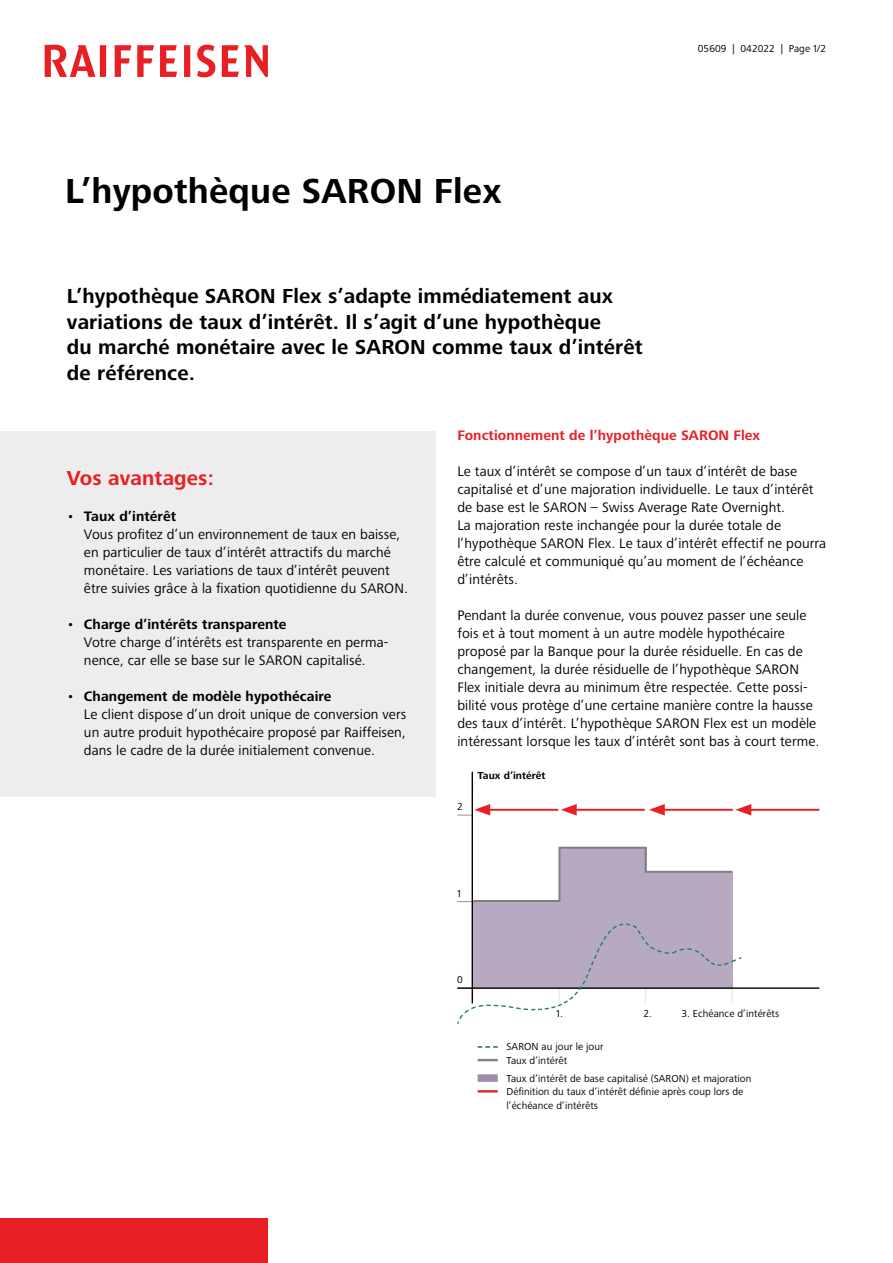
<style>
.page{position:relative;width:893px;height:1263px;background:#fff}
.page>*{position:absolute;margin:0;border:0;box-sizing:border-box;transform-origin:0 0}
.t1{font:700 36px "Frutiger Next LTW1 G";letter-spacing:.005em;color:#000}
.t2{font:700 21px/25.5px "Frutiger Next LTW1 G";letter-spacing:.005em;color:#000}
.t3{font:700 21px "Frutiger Next LTW1 G";letter-spacing:.005em;color:#e82025}
.t4{font:14.25px/18px "Frutiger Next LTW1 G";letter-spacing:.005em;color:#000}
.t5{font:700 14.25px "Frutiger Next LTW1 G";letter-spacing:.005em;color:#e82025}
.t6{font:10.5px/13.5px "Frutiger Next LTW1 G";letter-spacing:.005em;color:#000}
.t7{font:700 10.5px "Frutiger Next LTW1 G";letter-spacing:.005em;color:#000}
.s1{font-weight:700}
</style>
<div class="page">
<div style="left:0;top:1218px;width:268px;height:45px;background:#e82025"></div>
<svg style="left:45px;top:45px;width:223px;height:32px"></svg>
<div style="left:0;top:432px;width:436px;height:365px;background:#ededed"></div>
<div style="left:473px;top:901px;width:87px;height:86px;background:#b6a9c1"></div>
<div style="left:560px;top:847px;width:86px;height:140px;background:#b6a9c1"></div>
<div style="left:645px;top:872px;width:88px;height:115px;background:#b6a9c1"></div>
<svg style="left:457px;top:846px;width:276px;height:57px"></svg>
<svg style="left:478px;top:1046px;width:20px;height:2px"></svg>
<hr style="left:478px;top:1059px;width:20px;height:2px;background:#808080">
<div style="left:478px;top:1074px;width:20px;height:8px;background:#9e8dac"></div>
<hr style="left:478px;top:1090px;width:20px;height:2px;background:#e82025">
<hr style="left:571px;top:809px;width:74px;height:2px;background:#e82025">
<svg style="left:561px;top:804px;width:16px;height:11px"></svg>
<hr style="left:659px;top:809px;width:74px;height:2px;background:#e82025">
<svg style="left:649px;top:804px;width:16px;height:11px"></svg>
<hr style="left:746px;top:809px;width:73px;height:2px;background:#e82025">
<svg style="left:735px;top:804px;width:16px;height:11px"></svg>
<hr style="left:485px;top:809px;width:73px;height:2px;background:#e82025">
<svg style="left:457px;top:804px;width:33px;height:12px"></svg>
<hr style="left:472px;top:772px;width:1px;height:231px;background:#000">
<hr style="left:457px;top:987px;width:362px;height:2px;background:#000">
<svg style="left:457px;top:918px;width:286px;height:106px"></svg>
<h1 class="t1" style="left:65px;top:170px;width:438px">L’hypothèque SARON Flex</h1>
<h2 class="t2" style="left:67px;top:284px;width:577px">L’hypothèque SARON Flex s’adapte immédiatement aux variations de taux d’intérêt. Il s’agit d’une hypothèque<br>du marché monétaire avec le SARON comme taux d’intérêt de référence.</h2>
<p class="t6" style="left:698px;top:42px;width:130px">05609 | 042022 | Page 1/2</p>
<h2 class="t3" style="left:67px;top:466px;width:148px">Vos avantages:</h2>
<p class="t4" style="left:84px;top:507px;width:325px;text-indent:-17px">• <span class="s1">Taux d’intérêt<br></span>Vous profitez d’un environnement de taux en baisse, en particulier de taux d’intérêt attractifs du marché monétaire. Les variations de taux d’intérêt peuvent être suivies grâce à la fixation quotidienne du SARON.</p>
<p class="t4" style="left:84px;top:615px;width:306px;text-indent:-17px">• <span class="s1">Charge d’intérêts transparente<br></span>Votre charge d’intérêts est transparente en perma&shy;nence, car elle se base sur le SARON capitalisé.</p>
<p class="t4" style="left:84px;top:687px;width:324px;text-indent:-17px">• <span class="s1">Changement de modèle hypothécaire<br></span>Le client dispose d’un droit unique de conversion vers un autre produit hypothécaire proposé par Raiffeisen, dans le cadre de la durée initialement convenue.</p>
<p class="t5" style="left:457px;top:427px;width:304px">Fonctionnement de l’hypothèque SARON Flex</p>
<p class="t4" style="left:457px;top:462px;width:370px">Le taux d’intérêt se compose d’un taux d’intérêt de base capitalisé et d’une majoration individuelle. Le taux d’intérêt de base est le SARON – Swiss Average Rate Overnight.<br>La majoration reste inchangée pour la durée totale de l’hypothèque SARON Flex. Le taux d’intérêt effectif ne pourra être calculé et communiqué qu’au moment de l’échéance d’intérêts.</p>
<p class="t4" style="left:457px;top:606px;width:363px">Pendant la durée convenue, vous pouvez passer une seule fois et à tout moment à un autre modèle hypothécaire proposé par la Banque pour la durée résiduelle. En cas de changement, la durée résiduelle de l’hypothèque SARON Flex initiale devra au minimum être respectée. Cette possi&shy;bilité vous protège d’une certaine manière contre la hausse des taux d’intérêt. L’hypothèque SARON Flex est un modèle intéressant lorsque les taux d’intérêt sont bas à court terme.</p>
<p class="t6" style="left:457px;top:800px;width:7px">2</p>
<p class="t7" style="left:478px;top:770px;width:69px">Taux d’intérêt</p>
<p class="t6" style="left:457px;top:887px;width:6px">1</p>
<p class="t6" style="left:457px;top:973px;width:7px">0</p>
<p class="t6" style="left:556px;top:1007px;width:8px">1.</p>
<p class="t6" style="left:643px;top:1007px;width:10px">2.</p>
<p class="t6" style="left:681px;top:1007px;width:99px">3. Echéance d’intérêts</p>
<p class="t6" style="left:506px;top:1040px;width:99px">SARON au jour le jour<br>Taux d’intérêt</p>
<p class="t6" style="left:506px;top:1072px;width:246px">Taux d’intérêt de base capitalisé (SARON) et majoration<br>Définition du taux d’intérêt définie après coup lors de l’échéance d’intérêts</p>
</div>
